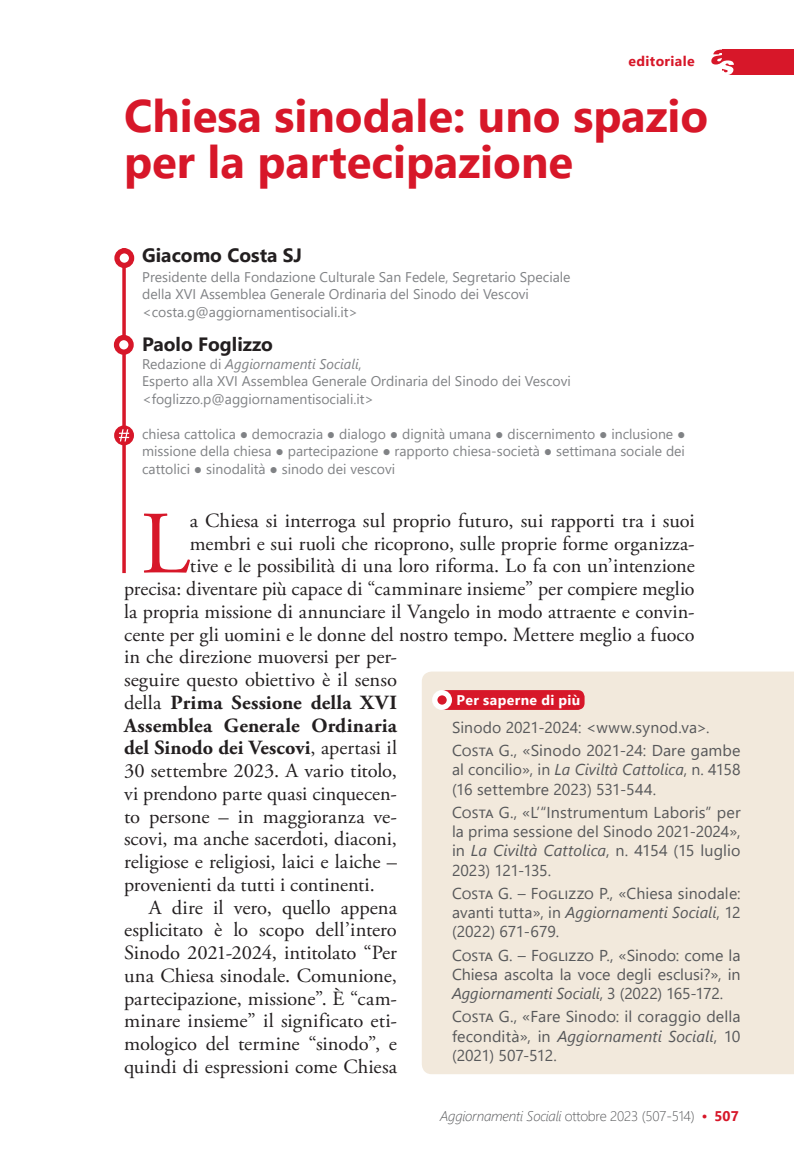
<style>
.page{position:relative;width:794px;height:1166px;background:#fff}
.page>*{position:absolute;margin:0;border:0;box-sizing:border-box;transform-origin:0 0}
._01_Primo_capoverso{font:88.73px "Adobe Garamond Pro";color:#d71729}
._05_TITOLONE{font:700 45.5px/45.5px "Segoe UI";color:#d71729}
._01_Primo_capoverso-2{font:20.12px "Adobe Garamond Pro";color:#231f20}
._01_TESTO_ARTICOLO{font:20.12px/22.8px "Adobe Garamond Pro";color:#231f20;text-align:justify}
._01_Primo_capoverso-3{font:700 20.12px "Adobe Garamond Pro";letter-spacing:.005em;color:#231f20}
._05_Autore{font:700 19.25px "Segoe UI";color:#231f20}
._05_Qualifica{font:700 19.25px "Segoe UI";color:#231f20}
.testo_box{font:15.75px/19.2px "Segoe UI";letter-spacing:.005em;color:#57585a;text-align:justify}
._05_Qualifica-2{font:14px/17.5px "Segoe UI";color:#808285}
._05bis_hashtag{font:14px/17.5px "Segoe UI";color:#808285;text-align:justify}
.t1{font:italic 300 14px "Segoe UI";letter-spacing:-.015em;color:#57585a}
.testatina_alta{font:700 14px "Segoe UI";letter-spacing:.025em;color:#fff}
.t2{font:700 14px "Segoe UI";letter-spacing:.025em;color:#d71729}
.s1{font-style:italic}
.s2{font-weight:400}
.s3{font-style:normal}
.s4{font-family:"Adobe Garamond Pro";font-weight:400;font-style:normal;color:#d71729}
.s5{font-weight:700;font-style:normal;color:#d71729}
</style>
<div class="page">
<div style="left:722px;top:50px;width:72px;height:25px;background:#d71729"></div>
<svg style="left:711px;top:50px;width:23px;height:25px"></svg>
<svg style="left:122px;top:268px;width:4px;height:305px"></svg>
<div style="left:114px;top:425px;width:20px;height:20px;border:5px solid #d71729;border-radius:50%"></div>
<svg style="left:119px;top:429px;width:10px;height:12px"></svg>
<div style="left:114px;top:248px;width:20px;height:20px;border:5px solid #d71729;border-radius:50%"></div>
<svg style="left:116px;top:337px;width:15px;height:15px"></svg>
<div style="left:114px;top:335px;width:20px;height:20px;border:5px solid #d71729;border-radius:50%"></div>
<div style="left:422px;top:671px;width:372px;height:403px;background:#f2e9dc"></div>
<div style="left:438px;top:690px;width:146px;height:20px;background:#d71729;border-radius:7px"></div>
<svg style="left:435px;top:693px;width:14px;height:14px"></svg>
<div style="left:432px;top:690px;width:20px;height:20px;border:5px solid #fff;border-radius:50%"></div>
<p class="t2" style="left:628px;top:48px;width:68px">editoriale</p>
<p class="_05_TITOLONE" style="left:124px;top:90px;width:585px">Chiesa sinodale: uno spazio per la partecipazione</p>
<p class="_05_Autore" style="left:142px;top:237px;width:161px">Giacomo Costa SJ</p>
<p class="_05_Qualifica-2" style="left:142px;top:267px;width:430px">Presidente della Fondazione Culturale San Fedele, Segretario Speciale della XVI Assemblea Generale Ordinaria del Sinodo dei Vescovi &lt;costa.g@aggiornamentisociali.it&gt;</p>
<p class="_05_Qualifica" style="left:142px;top:326px;width:132px">Paolo Foglizzo</p>
<p class="_05_Qualifica-2" style="left:142px;top:353px;width:430px">Redazione di <span class="s1">Aggiornamenti Sociali</span>,<br>Esperto alla XVI Assemblea Generale Ordinaria del Sinodo dei Vescovi &lt;foglizzo.p@aggiornamentisociali.it&gt;</p>
<p class="_05bis_hashtag" style="left:142px;top:423px;width:545px">chiesa cattolica ● democrazia ● dialogo ● dignità umana ● discernimento ● inclusione ● missione della chiesa ● partecipazione ● rapporto chiesa-società ● settimana sociale dei cattolici ● sinodalità ● sinodo dei vescovi</p>
<p class="_01_Primo_capoverso" style="left:141px;top:491px;width:51px">L</p>
<p class="_01_Primo_capoverso-2" style="left:190px;top:508px;width:506px">a Chiesa si interroga sul proprio futuro, sui rapporti tra i suoi</p>
<p class="_01_Primo_capoverso-2" style="left:190px;top:531px;width:506px">membri e sui ruoli che ricoprono, sulle proprie forme organizza-</p>
<p class="_01_Primo_capoverso-2" style="left:190px;top:554px;width:506px">tive e le possibilità di una loro riforma. Lo fa con un’intenzione</p>
<p class="_01_Primo_capoverso-2" style="left:124px;top:577px;width:572px">precisa: diventare più capace di “camminare insieme” per compiere meglio</p>
<p class="_01_Primo_capoverso-2" style="left:124px;top:599px;width:572px">la propria missione di annunciare il Vangelo in modo attraente e convin-</p>
<p class="_01_Primo_capoverso-2" style="left:124px;top:622px;width:572px">cente per gli uomini e le donne del nostro tempo. Mettere meglio a fuoco</p>
<p class="_01_Primo_capoverso-2" style="left:124px;top:645px;width:274px">in che direzione muoversi per per-</p>
<p class="_01_Primo_capoverso-2" style="left:124px;top:668px;width:274px">seguire questo obiettivo è il senso</p>
<p class="_01_Primo_capoverso-3" style="left:124px;top:691px;width:274px"><span class="s2">della</span> Prima Sessione della XVI</p>
<p class="_01_Primo_capoverso-3" style="left:124px;top:713px;width:274px">Assemblea Generale Ordinaria</p>
<p class="_01_Primo_capoverso-3" style="left:124px;top:736px;width:274px">del Sinodo dei Vescovi<span class="s2">, apertasi il</span></p>
<p class="_01_Primo_capoverso-2" style="left:124px;top:759px;width:274px">30 settembre 2023. A vario titolo,</p>
<p class="_01_Primo_capoverso-2" style="left:124px;top:781px;width:274px">vi prendono parte quasi cinquecen-</p>
<p class="_01_Primo_capoverso-2" style="left:124px;top:804px;width:274px">to persone – in maggioranza ve-</p>
<p class="_01_Primo_capoverso-2" style="left:124px;top:827px;width:274px">scovi, ma anche sacerdoti, diaconi,</p>
<p class="_01_Primo_capoverso-2" style="left:124px;top:850px;width:274px">religiose e religiosi, laici e laiche –</p>
<p class="_01_Primo_capoverso-2" style="left:124px;top:872px;width:252px">provenienti da tutti i continenti.</p>
<p class="_01_TESTO_ARTICOLO" style="left:124px;top:896px;width:274px;text-indent:25px">A dire il vero, quello appena esplicitato è lo scopo dell’intero Sinodo 2021-2024, intitolato “Per una Chiesa sinodale. Comunione, partecipazione, missione”. È “cam&shy;minare insieme” il significato eti&shy;mologico del termine “sinodo”, e quindi di espressioni come Chiesa</p>
<p class="testatina_alta" style="left:456px;top:687px;width:125px">Per saperne di più</p>
<p class="testo_box" style="left:452px;top:716px;width:259px">Sinodo 2021-2024: &lt;www.synod.va&gt;.</p>
<p class="testo_box" style="left:452px;top:739px;width:290px">Costa G., «Sinodo 2021-24: Dare gambe al concilio», in <span class="s1">La Civiltà Cattolica</span>, n. 4158 (16 settembre 2023) 531-544.</p>
<p class="testo_box" style="left:452px;top:801px;width:290px">Costa G., «L’“Instrumentum Laboris” per la prima sessione del Sinodo 2021-2024», in <span class="s1">La Civiltà Cattolica</span>, n. 4154 (15 luglio 2023) 121-135.</p>
<p class="testo_box" style="left:452px;top:882px;width:290px">Costa G. – Foglizzo P., «Chiesa sinodale: avanti tutta», in <span class="s1">Aggiornamenti Sociali</span>, 12 (2022) 671-679.</p>
<p class="testo_box" style="left:452px;top:944px;width:290px">Costa G. – Foglizzo P., «Sinodo: come la Chiesa ascolta la voce degli esclusi?», in <span class="s1">Aggiornamenti Sociali</span>, 3 (2022) 165-172.</p>
<p class="testo_box" style="left:452px;top:1006px;width:290px">Costa G., «Fare Sinodo: il coraggio della fecondità», in <span class="s1">Aggiornamenti Sociali</span>, 10 (2021) 507-512.</p>
<p class="t1" style="left:440px;top:1103px;width:300px">Aggiornamenti Sociali <span class="s3">ottobre 2023 (507-514)</span> <span class="s4">•</span> <span class="s5">507</span></p>
</div>
